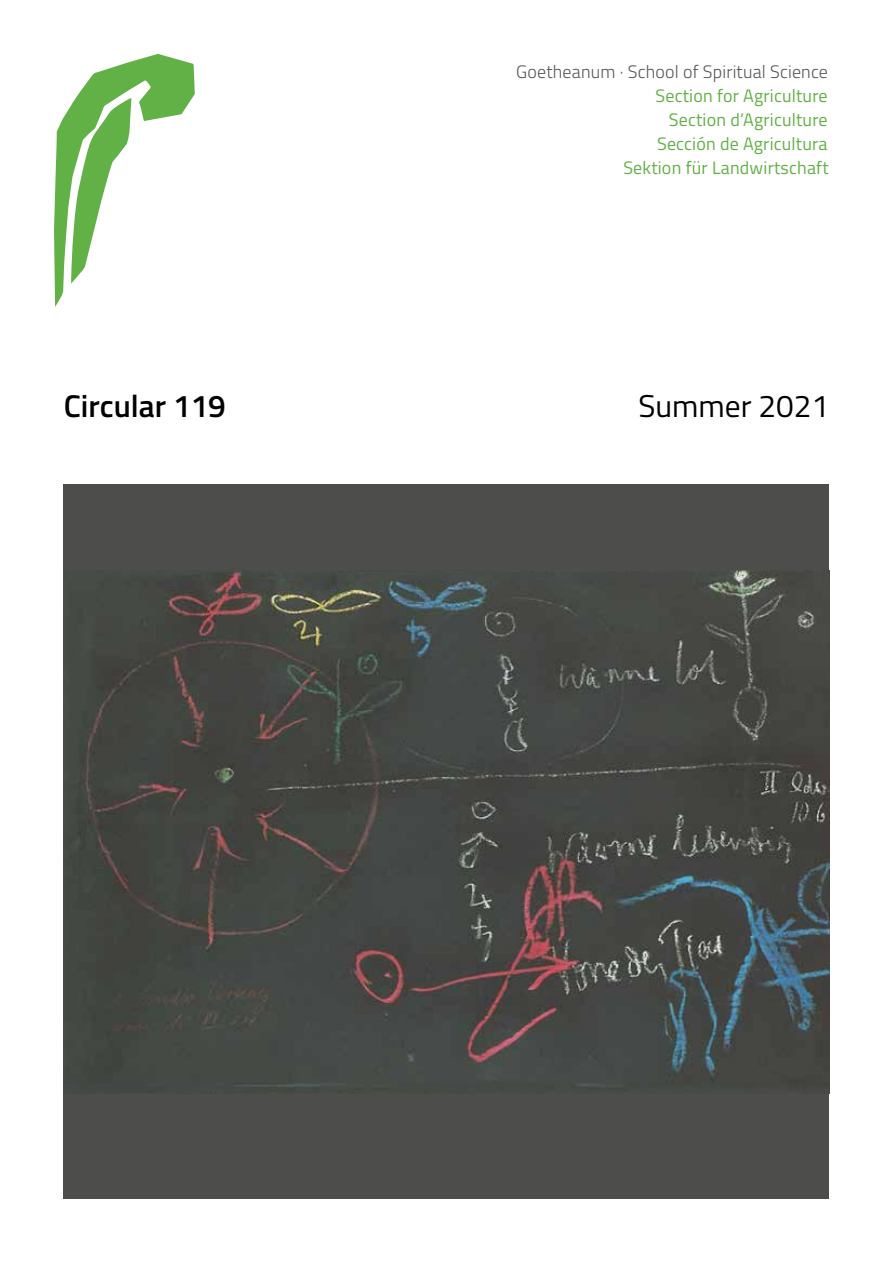
<style>
.page{position:relative;width:893px;height:1263px;background:#fff}
.page>*{position:absolute;margin:0;border:0;box-sizing:border-box;transform-origin:0 0}
.t1{font:600 31.5px "Titillium";color:#000}
.t2{font:31.5px "Titillium";color:#000}
.t3{font:18px/24px "Titillium";letter-spacing:.01em;color:#62b146;text-align:right}
.t4{font:300 18px "Titillium";letter-spacing:.01em;color:#575756}
</style>
<div class="page">
<svg style="left:54px;top:54px;width:141px;height:253px"></svg>
<div style="left:64px;top:485px;width:765px;height:714px;background:#4d4d4c"></div>
<img style="left:65px;top:571px;width:764px;height:522px">
<h1 class="t1" style="left:64px;top:382px;width:164px">Circular 119</h1>
<p class="t4" style="left:516px;top:59px;width:313px">Goetheanum · School of Spiritual Science</p>
<p class="t3" style="left:623px;top:83px;width:207px">Section for Agriculture<br>Section d’Agriculture<br>Sección de Agricultura<br>Sektion für Landwirtschaft</p>
<h1 class="t2" style="left:638px;top:383px;width:192px">Summer 2021</h1>
</div>
